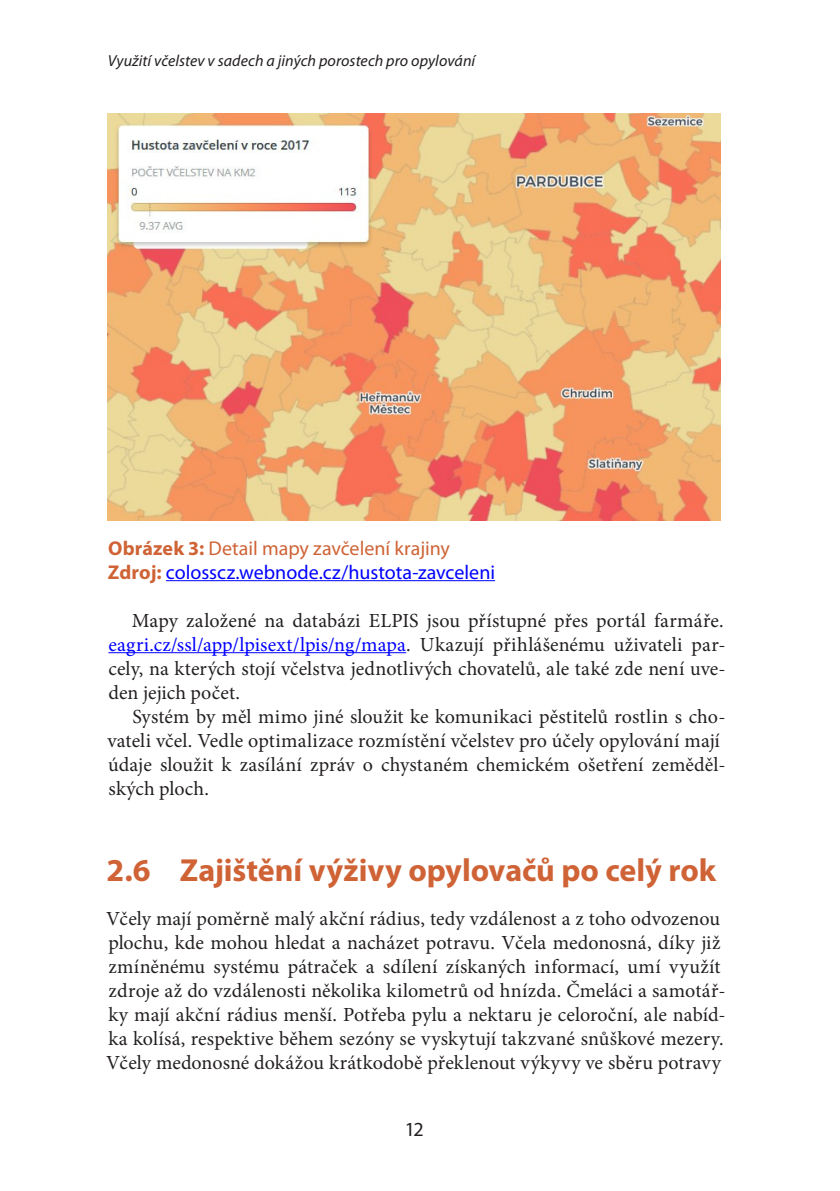
<style>
.page{position:relative;width:840px;height:1191px;background:#fff}
.page>*{position:absolute;margin:0;border:0;box-sizing:border-box;transform-origin:0 0}
.t1{font:700 32px "Myriad Pro";letter-spacing:-.005em;color:#cf6336}
.t2{font:20px/24px "Minion Pro";letter-spacing:.005em;color:#231f20}
.t3{font:20px/24px "Myriad Pro";color:#00f}
.t4{font:20px "Myriad Pro";color:#231f20}
.t5{font:italic 16px "Myriad Pro";letter-spacing:.005em;color:#231f20}
.s1{font-weight:700;color:#cf6336}
.s2{color:#cf6336}
.s3{color:#00f}
</style>
<div class="page">
<hr style="left:166px;top:580px;width:329px;height:1px;background:#00f">
<hr style="left:108px;top:652px;width:298px;height:1px;background:#00f">
<img style="left:108px;top:113px;width:612px;height:407px">
<p class="t5" style="left:108px;top:51px;width:369px">Využití včelstev v sadech a jiných porostech pro opylování</p>
<p class="t3" style="left:108px;top:535px;width:388px"><span class="s1">Obrázek 3:</span> <span class="s2">Detail mapy zavčelení krajiny<br></span><span class="s1">Zdroj:</span> colosscz.webnode.cz/hustota-zavceleni</p>
<p class="t2" style="left:108px;top:608px;width:618px;text-align:justify;text-indent:23px">Mapy založené na databázi ELPIS jsou přístupné přes portál farmáře. <span class="s3">eagri.cz/ssl/app/lpisext/lpis/ng/mapa</span>. Ukazují přihlášenému uživateli par&shy;cely, na kterých stojí včelstva jednotlivých chovatelů, ale také zde není uve&shy;den jejich počet.</p>
<p class="t2" style="left:107px;top:704px;width:619px;text-indent:25px">Systém by měl mimo jiné sloužit ke komunikaci pěstitelů rostlin s cho&shy;vateli včel. Vedle optimalizace rozmístění včelstev pro účely opylování mají údaje sloužit k zasílání zpráv o chystaném chemickém ošetření zeměděl&shy;ských ploch.</p>
<h1 class="t1" style="left:106px;top:849px;width:611px">2.6 Zajištění výživy opylovačů po celý rok</h1>
<p class="t2" style="left:106px;top:907px;width:620px">Včely mají poměrně malý akční rádius, tedy vzdálenost a z toho odvozenou plochu, kde mohou hledat a nacházet potravu. Včela medonosná, díky již zmíněnému systému pátraček a sdílení získaných informací, umí využít zdroje až do vzdálenosti několika kilometrů od hnízda. Čmeláci a samotář&shy;ky mají akční rádius menší. Potřeba pylu a nektaru je celoroční, ale nabíd&shy;ka kolísá, respektive během sezóny se vyskytují takzvané snůškové mezery.<br>Včely medonosné dokážou krátkodobě překlenout výkyvy ve sběru potravy</p>
<p class="t4" style="left:404px;top:1116px;width:21px">12</p>
</div>
